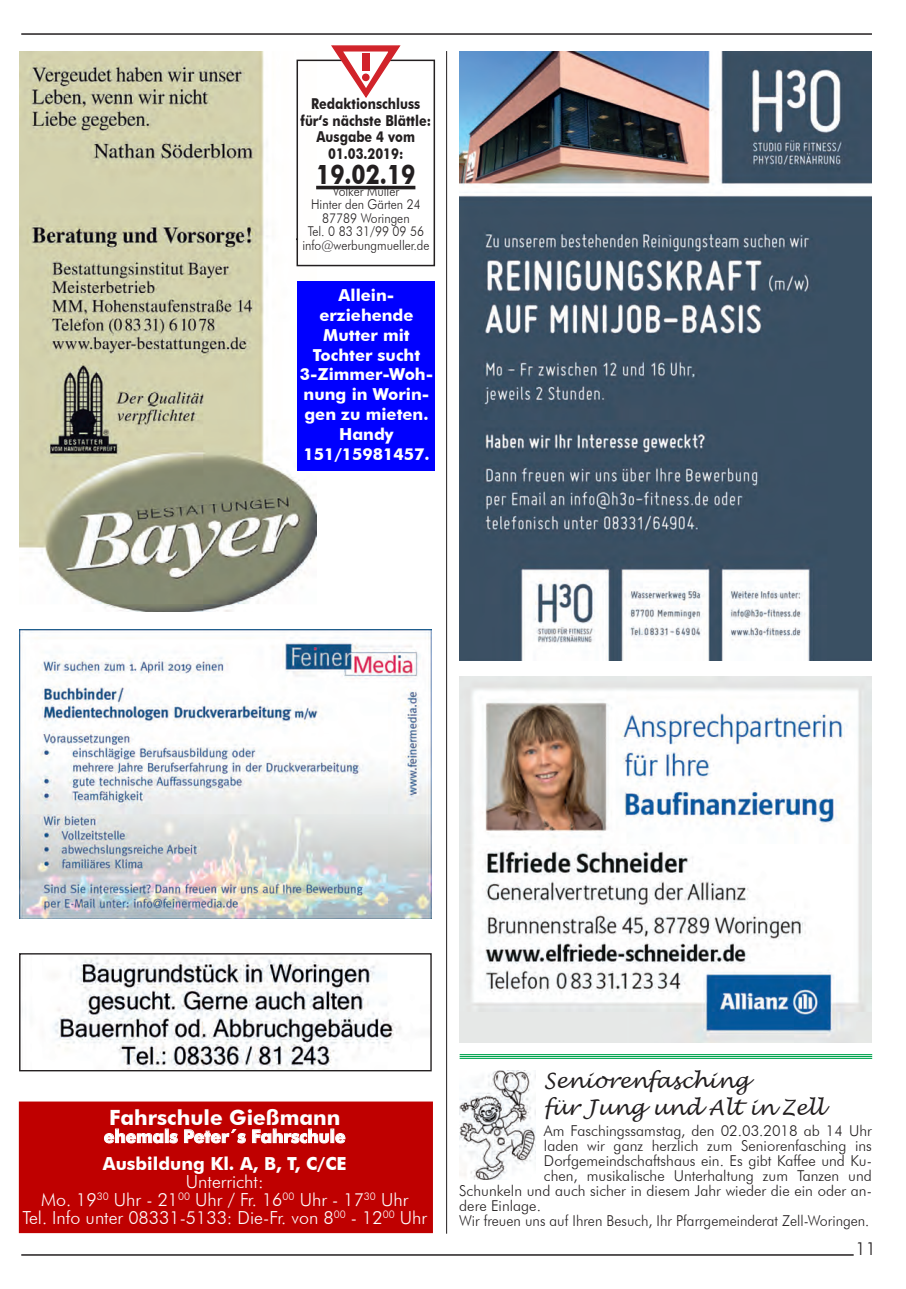
<style>
.page{position:relative;width:906px;height:1289px;background:#fff}
.page>*{position:absolute;margin:0;border:0;box-sizing:border-box;transform-origin:0 0}
.t1{font:700 27px "Futura BT";color:#231f20;scale:.84 1}
.t2{font:italic 21px "Lucida Handwriting";color:#231f20}
.t3{font:700 21px "Futura BT";color:#fff}
.t4{font:300 18px/18px "Futura BT";color:#fff;text-align:center}
.t5{font:700 18px "Futura BT";color:#fff;scale:.96 1}
.t6{font:300 18px "Futura BT";color:#231f20}
.t7{font:700 16.5px/19.8px "Futura BT";color:#fff;text-align:center}
.t8{font:300 15px "Futura BT";color:#231f20}
.t9{font:300 15px "Futura BT";color:#231f20;scale:.95 1}
.t10{font:700 15px/16.5px "Futura BT";color:#231f20;text-align:center;scale:.84 1}
.t11{font:300 13.5px "Futura BT";color:#231f20;scale:.9 1}
.s1{font-weight:700}
</style>
<div class="page">
<img style="left:19px;top:51px;width:297px;height:560px">
<div style="left:297px;top:281px;width:137px;height:190px;background:#00f"></div>
<hr style="left:21px;top:33px;width:851px;height:2px;background:#231f20">
<hr style="left:21px;top:1254px;width:832px;height:1px;background:#231f20">
<hr style="left:446px;top:51px;width:1px;height:1182px;background:#231f20">
<img style="left:459px;top:51px;width:413px;height:609px">
<img style="left:22px;top:956px;width:379px;height:113px">
<div style="left:19px;top:953px;width:413px;height:118px;border:1px solid #231f20"></div>
<div style="left:19px;top:1101px;width:414px;height:132px;background:#bf0000;border:2px solid #bf0000"></div>
<svg style="left:104px;top:1128px;width:74px;height:15px"></svg>
<svg style="left:184px;top:1129px;width:62px;height:14px"></svg>
<svg style="left:252px;top:1128px;width:77px;height:15px"></svg>
<svg style="left:335px;top:1133px;width:11px;height:10px"></svg>
<img style="left:19px;top:629px;width:412px;height:289px">
<img style="left:459px;top:1070px;width:76px;height:109px">
<img style="left:459px;top:676px;width:413px;height:366px">
<hr style="left:459px;top:1054px;width:413px;height:1px;background:#00a54f">
<hr style="left:459px;top:1055px;width:413px;height:2px;background:#00a54f">
<hr style="left:459px;top:1058px;width:413px;height:1px;background:#00a54f">
<svg style="left:296px;top:45px;width:140px;height:222px"></svg>
<div style="left:362px;top:53px;width:7px;height:18px;background:#d1232a"></div>
<div style="left:362px;top:74px;width:7px;height:7px;background:#d1232a;border-radius:50%"></div>
<p class="t10" style="left:311px;top:96px;width:131px">Redaktionschluss</p>
<p class="t10" style="left:300px;top:112px;width:157px">für‘s nächste Blättle:</p>
<p class="t10" style="left:316px;top:129px;width:119px">Ausgabe 4 vom<br>01.03.2019:</p>
<p class="t1" style="left:316px;top:158px;width:120px">19.02.19</p>
<p class="t11" style="left:333px;top:183px;width:75px">Volker Müller</p>
<p class="t11" style="left:311px;top:196px;width:123px">Hinter den Gärten 24</p>
<p class="t11" style="left:322px;top:210px;width:99px">87789 Woringen</p>
<p class="t11" style="left:308px;top:223px;width:131px">Tel. 0 83 31/99 09 56</p>
<p class="t11" style="left:302px;top:237px;width:143px">info@werbungmueller.de</p>
<p class="t7" style="left:338px;top:285px;width:57px">Allein-</p>
<p class="t7" style="left:319px;top:305px;width:96px;text-align:left">erziehende<br>Mutter mit</p>
<p class="t7" style="left:300px;top:344px;width:135px">Tochter sucht<br>3-Zimmer-Woh&shy;nung in Worin&shy;gen zu mieten.</p>
<p class="t7" style="left:303px;top:424px;width:128px">Handy<br>151/15981457.</p>
<p class="t3" style="left:109px;top:1104px;width:232px">Fahrschule Gießmann</p>
<p class="t5" style="left:104px;top:1125px;width:253px">ehemals Peter´s Fahrschule</p>
<p class="t4" style="left:22px;top:1154px;width:406px"><span class="s1">Ausbildung Kl. A, B, T, C/CE<br></span>Unterricht:<br>Mo. 19<sup>30</sup> Uhr - 21<sup>00</sup> Uhr / Fr. 16<sup>00</sup> Uhr - 17<sup>30</sup> Uhr<br>Tel. Info unter 08331-5133: Die-Fr. von 8<sup>00</sup> - 12<sup>00</sup> Uhr</p>
<p class="t2" style="left:544px;top:1067px;width:207px">Seniorenfasching</p>
<p class="t2" style="left:544px;top:1094px;width:282px">für Jung und Alt in Zell</p>
<p class="t8" style="left:544px;top:1121px;width:329px">Am Faschingssamstag, den 02.03.2018 ab 14 Uhr</p>
<p class="t8" style="left:544px;top:1136px;width:329px">laden wir ganz herzlich zum Seniorenfasching ins</p>
<p class="t8" style="left:544px;top:1151px;width:329px">Dorfgemeindschaftshaus ein. Es gibt Kaffee und Ku-</p>
<p class="t8" style="left:544px;top:1166px;width:329px">chen, musikalische Unterhaltung zum Tanzen und</p>
<p class="t8" style="left:459px;top:1181px;width:414px">Schunkeln und auch sicher in diesem Jahr wieder die ein oder an-</p>
<p class="t8" style="left:459px;top:1196px;width:83px">dere Einlage.</p>
<p class="t9" style="left:459px;top:1211px;width:433px">Wir freuen uns auf Ihren Besuch, Ihr Pfarrgemeinderat Zell-Woringen.</p>
<p class="t6" style="left:855px;top:1237px;width:22px">11</p>
</div>
